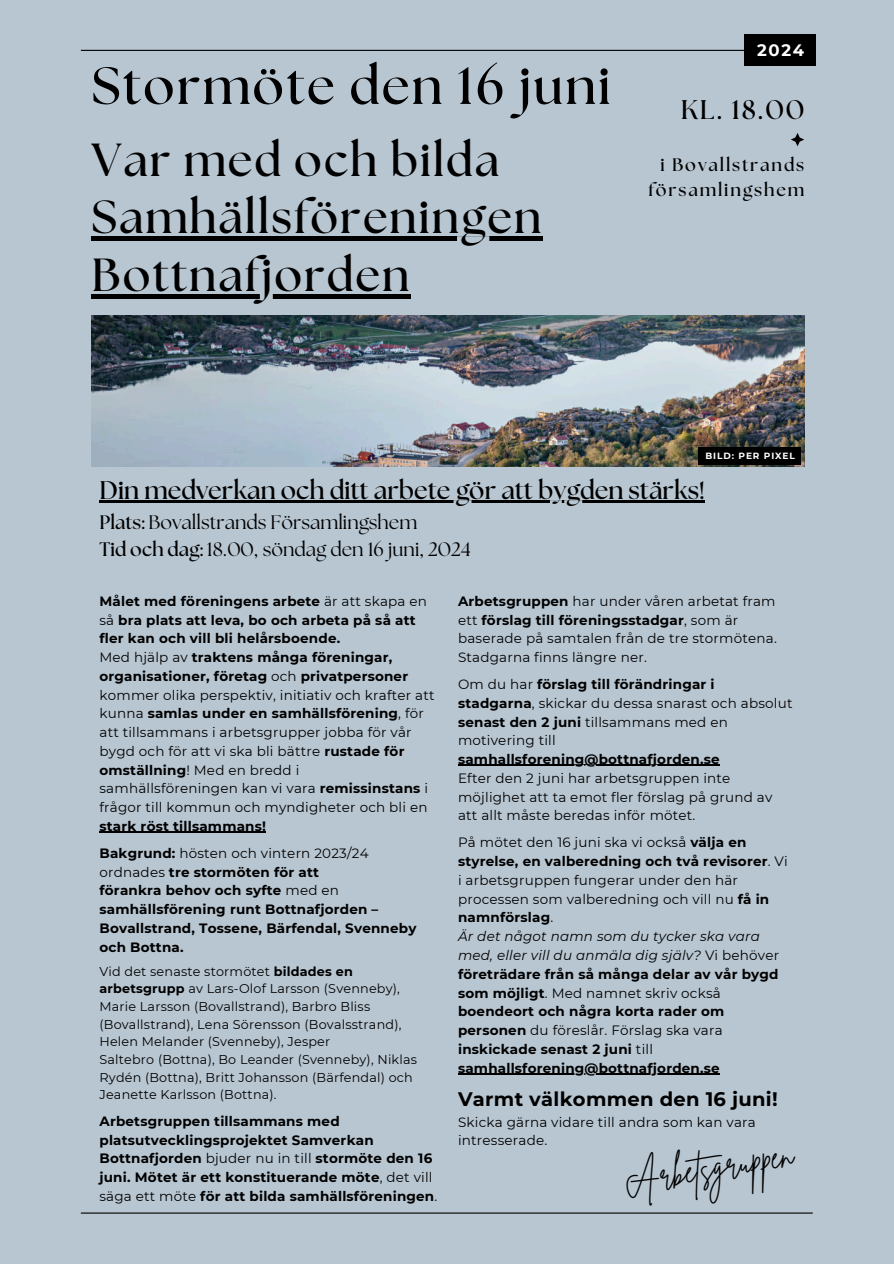
<style>
.page{position:relative;width:894px;height:1264px;background:#fff}
.page>*{position:absolute;margin:0;border:0;box-sizing:border-box;transform-origin:0 0}
.t1{font:700 52.2px "The Seasons";letter-spacing:.04em;color:#000}
.t2{font:700 46.35px/57.3px "The Seasons";letter-spacing:.04em;color:#000}
.t3{font:33.45px "Brittany Signature";color:#000}
.t4{font:700 27px "The Seasons";color:#000}
.t5{font:700 25.5px "The Seasons";color:#000}
.t6{font:19.5px/27.3px "The Seasons";color:#000}
.t7{font:700 19.5px "Montserrat";letter-spacing:.015em;color:#000}
.t8{font:700 18px/24.8px "The Seasons";letter-spacing:.1em;color:#000;text-align:right}
.t9{font:700 16.5px "Montserrat";color:#fff}
.t10{font:13.5px/18.8px "Montserrat";letter-spacing:.015em;color:#000}
.t11{font:700 13.5px/18.8px "Montserrat";letter-spacing:.015em;color:#000}
.t12{font:12.75px/17.7px "Montserrat";letter-spacing:.015em;color:#000}
.t13{font:700 9px "Montserrat";letter-spacing:.1em;color:#fff}
.s1{font-weight:700}
.s2{font-weight:400}
.s3{font-weight:400;font-style:italic}
</style>
<div class="page">
<div style="left:0;top:0;width:893px;height:1263px;background:#b8c6d1"></div>
<hr style="left:81px;top:50px;width:731px;height:1px;background:#000">
<hr style="left:81px;top:1212px;width:731px;height:1px;background:#000">
<hr style="left:99px;top:500px;width:605px;height:2px;background:#000">
<hr style="left:99px;top:831px;width:167px;height:1px;background:#000">
<hr style="left:458px;top:765px;width:261px;height:1px;background:#000">
<hr style="left:458px;top:1073px;width:261px;height:1px;background:#000">
<svg style="left:791px;top:133px;width:13px;height:13px"></svg>
<img style="left:91px;top:315px;width:713px;height:151px">
<hr style="left:91px;top:237px;width:452px;height:4px;background:#000">
<div style="left:91px;top:294px;width:320px;height:5px;background:#000"></div>
<div style="left:744px;top:35px;width:71px;height:31px;background:#000"></div>
<div style="left:698px;top:447px;width:103px;height:18px;background:#000"></div>
<h1 class="t1" style="left:91px;top:51px;width:520px">Stormöte den 16 juni</h1>
<h2 class="t2" style="left:91px;top:130px;width:451px">Var med och bilda<br>Samhällsföreningen<br>Bottnafjorden</h2>
<p class="t9" style="left:757px;top:38px;width:48px">2024</p>
<h3 class="t4" style="left:680px;top:91px;width:125px">KL. 18.00</h3>
<h3 class="t8" style="left:648px;top:152px;width:157px">i Bovallstrands församlingshem</h3>
<p class="t13" style="left:705px;top:449px;width:91px">BILD: PER PIXEL</p>
<h3 class="t5" style="left:99px;top:473px;width:607px">Din medverkan och ditt arbete gör att bygden stärks!</h3>
<h3 class="t6" style="left:99px;top:508px;width:372px"><span class="s1">Plats:</span> Bovallstrands Församlingshem<br><span class="s1">Tid och dag:</span> 18.00, söndag den 16 juni, 2024</h3>
<p class="t10" style="left:99px;top:591px;width:336px"><span class="s1">Målet med föreningens arbete</span> är att skapa en så <span class="s1">bra plats att leva, bo och arbeta på så att fler kan och vill bli helårsboende.<br></span>Med hjälp av <span class="s1">traktens många föreningar, organisationer, företag</span> och <span class="s1">privatpersoner </span>kommer olika perspektiv, initiativ och krafter att kunna <span class="s1">samlas under en samhällsförening</span>, för att tillsammans i arbetsgrupper jobba för vår bygd och för att vi ska bli bättre <span class="s1">rustade för omställning</span>! Med en bredd i samhällsföreningen kan vi vara <span class="s1">remissinstans</span> i frågor till kommun och myndigheter och bli en</p>
<p class="t11" style="left:99px;top:812px;width:270px;line-height:27px">stark röst tillsammans!<br>Bakgrund: <span class="s2">hösten och vintern 2023/24</span></p>
<p class="t11" style="left:99px;top:861px;width:318px"><span class="s2">ordnades</span> tre stormöten för att<br>förankra behov och syfte <span class="s2">med en </span>samhällsförening runt Bottnafjorden –<br>Bovallstrand, Tossene, Bärfendal, Svenneby och Bottna.</p>
<p class="t12" style="left:99px;top:961px;width:319px">Vid det senaste stormötet <span class="s1">bildades en arbetsgrupp</span> av Lars-Olof Larsson (Svenneby), Marie Larsson (Bovallstrand), Barbro Bliss (Bovallstrand), Lena Sörensson (Bovalsstrand), Helen Melander (Svenneby), Jesper<br>Saltebro (Bottna), Bo Leander (Svenneby), Niklas Rydén (Bottna), Britt Johansson (Bärfendal) och Jeanette Karlsson (Bottna).</p>
<p class="t11" style="left:99px;top:1110px;width:339px">Arbetsgruppen tillsammans med platsutvecklingsprojektet Samverkan Bottnafjorden <span class="s2">bjuder nu in till</span> stormöte den 16 juni. Mötet är ett konstituerande möte<span class="s2">, det vill säga ett möte</span> för att bilda samhällsföreningen<span class="s2">.</span></p>
<p class="t10" style="left:458px;top:591px;width:320px"><span class="s1">Arbetsgruppen</span> har under våren arbetat fram ett <span class="s1">förslag till föreningsstadgar</span>, som är baserade på samtalen från de tre stormötena.<br>Stadgarna finns längre ner.</p>
<p class="t10" style="left:458px;top:674px;width:336px">Om du har <span class="s1">förslag till förändringar i stadgarna</span>, skickar du dessa snarast och absolut <span class="s1">senast den 2 juni</span> tillsammans med en motivering till</p>
<p class="t11" style="left:458px;top:749px;width:263px">samhallsforening@bottnafjorden.se</p>
<p class="t10" style="left:458px;top:768px;width:316px">Efter den 2 juni har arbetsgruppen inte möjlighet att ta emot fler förslag på grund av att allt måste beredas inför mötet.</p>
<p class="t11" style="left:458px;top:832px;width:331px"><span class="s2">På mötet den 16 juni ska vi också</span> välja en styrelse, en valberedning och två revisorer<span class="s2">. Vi i arbetsgruppen fungerar under den här processen som valberedning och vill nu</span> få in namnförslag<span class="s2">.<br></span><span class="s3">Är det något namn som du tycker ska vara med, eller vill du anmäla dig själv?</span> <span class="s2">Vi behöver </span>företrädare från så många delar av vår bygd som möjligt<span class="s2">. Med namnet skriv också </span>boendeort och några korta rader om personen <span class="s2">du föreslår. Förslag ska vara </span>inskickade senast 2 juni <span class="s2">till </span>samhallsforening@bottnafjorden.se</p>
<h3 class="t7" style="left:458px;top:1084px;width:321px">Varmt välkommen den 16 juni!</h3>
<p class="t10" style="left:458px;top:1111px;width:299px">Skicka gärna vidare till andra som kan vara intresserade.</p>
<h3 class="t3" style="left:620px;top:1159px;width:173px;rotate:-9deg">Arbetsgruppen</h3>
</div>
